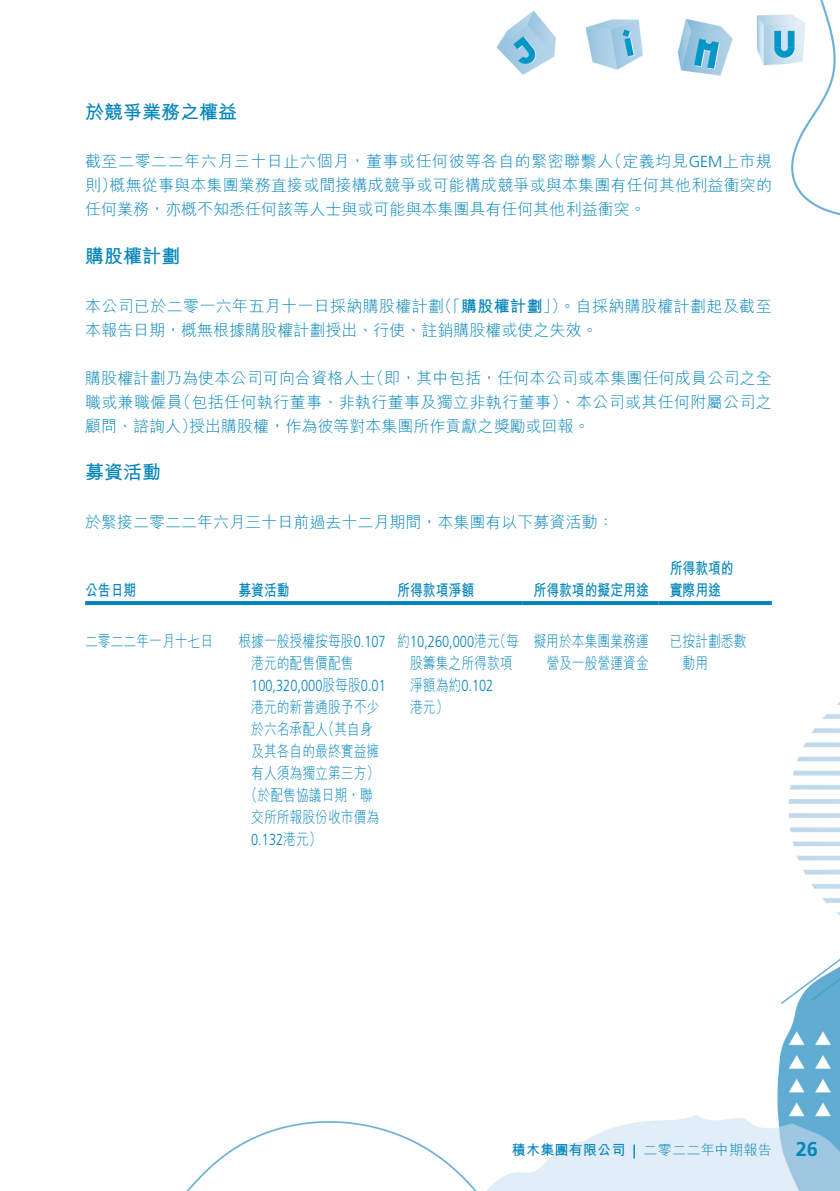
<style>
.page{position:relative;width:840px;height:1191px;background:#fff}
.page>*{position:absolute;margin:0;border:0;box-sizing:border-box;transform-origin:0 0}
.t1{font:700 20px "Frutiger LT Std";color:#0084ba}
.t2{font:700 19px "M Hei HK";color:#0084ba}
.t3{font:300 16px/24px "M Hei HK";color:#0084ba}
.t4{font:300 16px/22px "M Hei HK";color:#0084ba;scale:.8 1}
.t5{font:300 16px/24px "M Hei HK";letter-spacing:.02em;color:#0084ba}
.t6{font:300 16px "Frutiger LT Std";color:#0084ba;scale:.8 1}
.t7{font:700 16px/22px "M Hei HK";color:#0084ba;scale:.8 1}
.t8{font:300 14px "M Hei HK";letter-spacing:.02em;color:#0084ba}
.t9{font:700 14px "M Hei HK";letter-spacing:.015em;color:#0084ba}
.t10{font:700 14px "Frutiger LT Std";color:#0084ba}
.s1{font-family:"Frutiger LT Std"}
.s2{font-weight:700}
.s3{font-family:"M Hei HK"}
</style>
<div class="page">
<img style="left:86px;top:0;width:753px;height:1191px">
<hr style="left:85px;top:601px;width:142px;height:4px;background:#0084ba">
<hr style="left:227px;top:601px;width:159px;height:4px;background:#0084ba">
<hr style="left:386px;top:601px;width:136px;height:4px;background:#0084ba">
<hr style="left:522px;top:601px;width:136px;height:4px;background:#0084ba">
<hr style="left:658px;top:601px;width:113px;height:4px;background:#0084ba">
<p class="t2" style="left:85px;top:98px;width:153px">於競爭業務之權益</p>
<p class="t3" style="left:605px;top:149px;width:167px">（定義均見<span class="s1">GEM</span>上市規</p>
<p class="t3" style="left:109px;top:149px;width:663px;text-indent:-24px">截至二零二二年六月三十日止六個月，董事或任何彼等各自的緊密聯繫人<br>概無從事與本集團業務直接或間接構成競爭或可能構成競爭或與本集團有任何其他利益衝突的</p>
<p class="t3" style="left:85px;top:173px;width:562px">則）<br>任何業務，亦概不知悉任何該等人士與或可能與本集團具有任何其他利益衝突。</p>
<p class="t2" style="left:85px;top:242px;width:96px">購股權計劃</p>
<p class="t5" style="left:436px;top:293px;width:336px">（「<span class="s2">購股權計劃</span>」）。自採納購股權計劃起及截至</p>
<p class="t3" style="left:85px;top:293px;width:514px">本公司已於二零一六年五月十一日採納購股權計劃<br>本報告日期，概無根據購股權計劃授出、行使、註銷購股權或使之失效。</p>
<p class="t3" style="left:368px;top:365px;width:405px">（即，其中包括，任何本公司或本集團任何成員公司之全</p>
<p class="t5" style="left:175px;top:365px;width:598px;text-indent:-90px">購股權計劃乃為使本公司可向合資格人士<br>（包括任何執行董事、非執行董事及獨立非執行董事）、本公司或其任何附屬公司之</p>
<p class="t3" style="left:85px;top:389px;width:99px">職或兼職僱員</p>
<p class="t3" style="left:85px;top:413px;width:113px">顧問、諮詢人）</p>
<p class="t2" style="left:85px;top:458px;width:77px">募資活動</p>
<p class="t3" style="left:85px;top:509px;width:530px">於緊接二零二二年六月三十日前過去十二月期間，本集團有以下募資活動：</p>
<p class="t3" style="left:189px;top:413px;width:402px">授出購股權，作為彼等對本集團所作貢獻之獎勵或回報。</p>
<p class="t7" style="left:85px;top:577px;width:66px">公告日期</p>
<p class="t7" style="left:238px;top:577px;width:66px">募資活動</p>
<p class="t7" style="left:397px;top:577px;width:98px">所得款項淨額</p>
<p class="t7" style="left:533px;top:577px;width:146px">所得款項的擬定用途</p>
<p class="t7" style="left:669px;top:555px;width:81px">所得款項的實際用途</p>
<p class="t4" style="left:85px;top:630px;width:162px">二零二二年一月十七日</p>
<p class="t4" style="left:238px;top:630px;width:186px">根據一般授權按每股<span class="s1">0.107</span></p>
<p class="t4" style="left:251px;top:652px;width:129px">港元的配售價配售</p>
<p class="t6" style="left:251px;top:676px;width:170px">100,320,000<span class="s3">股每股</span>0.01</p>
<p class="t4" style="left:321px;top:696px;width:74px;text-indent:-70px">港元的新普通股予不少（其自身</p>
<p class="t4" style="left:251px;top:718px;width:98px">於六名承配人</p>
<p class="t4" style="left:251px;top:740px;width:161px">及其各自的最終實益擁</p>
<p class="t4" style="left:251px;top:762px;width:161px">有人須為獨立第三方(</p>
<p class="t4" style="left:245px;top:784px;width:162px">（於配售協議日期，聯</p>
<p class="t4" style="left:251px;top:806px;width:161px">交所所報股份收市價為</p>
<p class="t6" style="left:251px;top:830px;width:90px">0.132<span class="s3">港元(</span></p>
<p class="t4" style="left:493px;top:630px;width:33px">（每</p>
<p class="t6" style="left:397px;top:632px;width:130px"><span class="s3">約</span>10,260,000<span class="s3">港元</span></p>
<p class="t4" style="left:410px;top:652px;width:130px">股籌集之所得款項</p>
<p class="t6" style="left:410px;top:676px;width:106px"><span class="s3">淨額為約</span>0.102</p>
<p class="t4" style="left:410px;top:696px;width:49px">港元(</p>
<p class="t4" style="left:533px;top:630px;width:146px;text-align:right">擬用於本集團業務運營及一般營運資金</p>
<p class="t4" style="left:682px;top:630px;width:81px;text-indent:-13px">已按計劃悉數動用</p>
<p class="t9" style="left:511px;top:1139px;width:115px">積木集團有限公司</p>
<p class="t10" style="left:632px;top:1141px;width:5px">|</p>
<p class="t8" style="left:643px;top:1142px;width:130px">二零二二年中期報告</p>
<p class="t1" style="left:795px;top:1137px;width:24px">26</p>
</div>
